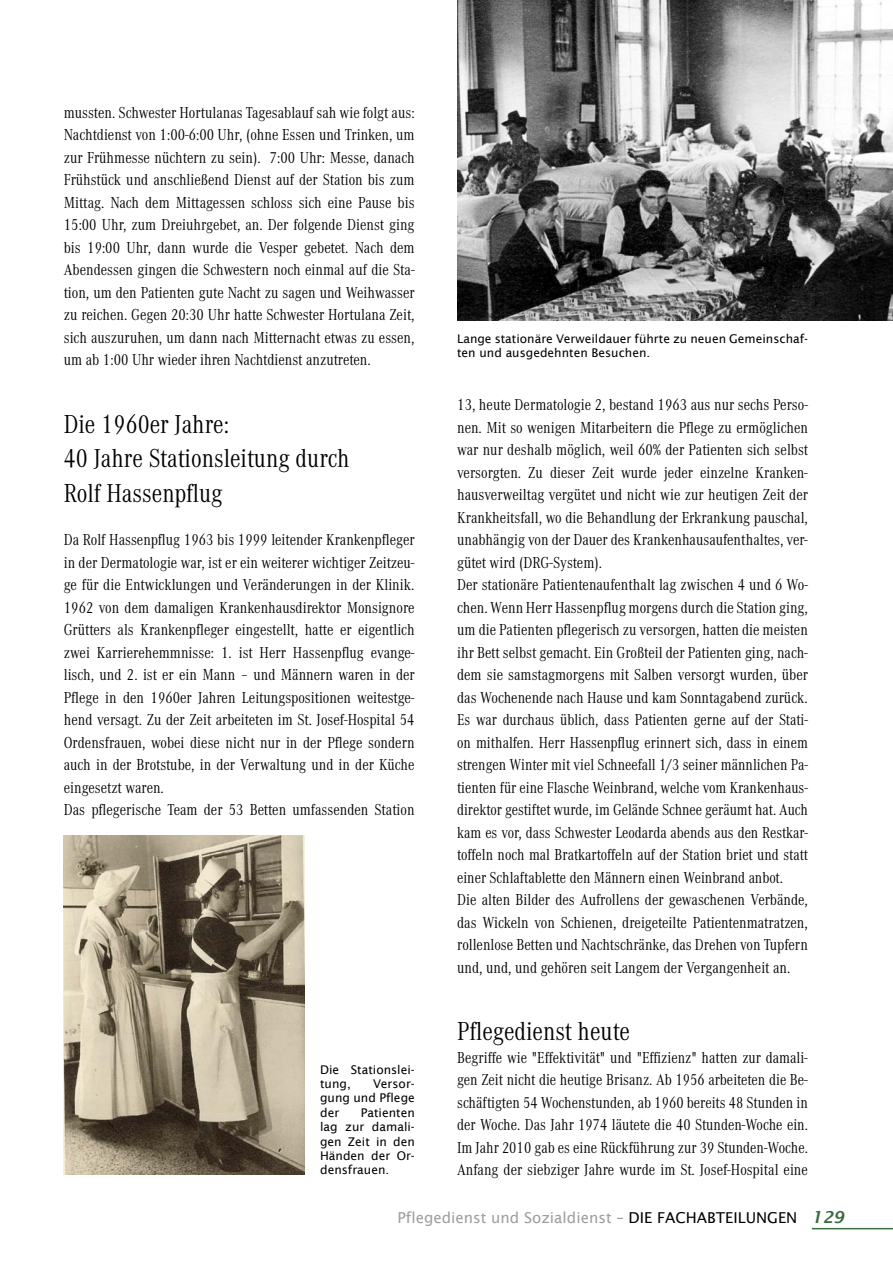
<style>
.page{position:relative;width:893px;height:1263px;background:#fff}
.page>*{position:absolute;margin:0;border:0;box-sizing:border-box;transform-origin:0 0}
.t1{font:300 27px/34.5px "Corporate A Con";color:#000;scale:1.08 1}
.t2{font:300 16.5px/22.5px "Corporate A Con";color:#000;scale:1.08 1}
.t3{font:300 16.5px/22.5px "Corporate A Con";color:#000;text-align:justify;scale:1.07 1}
.t4{font:15px "Lucida Sans";color:#9c9e9f}
.t5{font:12px/14.4px "Lucida Sans";color:#000}
.s1{color:#000}
.s2{font-weight:600;font-style:italic;font-size:16.5px;color:#3a6c3f}
</style>
<div class="page">
<hr style="left:812px;top:1228px;width:81px;height:1px;background:#3a6c3f">
<img style="left:457px;top:0;width:436px;height:320px">
<img style="left:64px;top:836px;width:240px;height:339px">
<p class="t2" style="left:64px;top:101px;width:326px;text-align:justify">mussten. Schwester Hortulanas Tagesablauf sah wie folgt aus:<br>Nachtdienst von 1:00-6:00 Uhr, (ohne Essen und Trinken, um zur Frühmesse nüchtern zu sein). 7:00 Uhr: Messe, danach Frühstück und anschließend Dienst auf der Station bis zum Mittag. Nach dem Mittagessen schloss sich eine Pause bis 15:00 Uhr, zum Dreiuhrgebet, an. Der folgende Dienst ging bis 19:00 Uhr, dann wurde die Vesper gebetet. Nach dem Abendessen gingen die Schwestern noch einmal auf die Sta&shy;tion, um den Patienten gute Nacht zu sagen und Weihwasser zu reichen. Gegen 20:30 Uhr hatte Schwester Hortulana Zeit, sich auszuruhen, um dann nach Mitternacht etwas zu essen, um ab 1:00 Uhr wieder ihren Nachtdienst anzutreten.</p>
<h1 class="t1" style="left:64px;top:407px;width:266px">Die 1960er Jahre:<br>40 Jahre Stationsleitung durch<br>Rolf Hassenpflug</h1>
<p class="t2" style="left:64px;top:529px;width:326px">Da Rolf Hassenpflug 1963 bis 1999 leitender Krankenpfleger in der Dermatologie war, ist er ein weiterer wichtiger Zeitzeu&shy;ge für die Entwicklungen und Veränderungen in der Klinik.<br>1962 von dem damaligen Krankenhausdirektor Monsignore Grütters als Krankenpfleger eingestellt, hatte er eigentlich zwei Karrierehemmnisse: 1. ist Herr Hassenpflug evange&shy;lisch, und 2. ist er ein Mann – und Männern waren in der Pflege in den 1960er Jahren Leitungspositionen weitestge&shy;hend versagt. Zu der Zeit arbeiteten im St. Josef-Hospital 54<br>Ordensfrauen, wobei diese nicht nur in der Pflege sondern auch in der Brotstube, in der Verwaltung und in der Küche eingesetzt waren.<br>Das pflegerische Team der 53 Betten umfassenden Station</p>
<p class="t5" style="left:320px;top:1062px;width:96px">Die Stationslei&shy;tung,</p>
<p class="t5" style="left:320px;top:1076px;width:96px;text-align:justify;text-indent:53px">Versor&shy;gung und Pflege der</p>
<p class="t5" style="left:320px;top:1105px;width:96px;text-align:justify;text-indent:41px">Patienten lag zur damali&shy;gen Zeit in den Händen der Or&shy;densfrauen.</p>
<p class="t5" style="left:457px;top:331px;width:353px">Lange stationäre Verweildauer führte zu neuen Gemeinschaf&shy;ten und ausgedehnten Besuchen.</p>
<p class="t2" style="left:457px;top:394px;width:326px">13, heute Dermatologie 2, bestand 1963 aus nur sechs Perso&shy;nen. Mit so wenigen Mitarbeitern die Pflege zu ermöglichen war nur deshalb möglich, weil 60% der Patienten sich selbst versorgten. Zu dieser Zeit wurde jeder einzelne Kranken&shy;hausverweiltag vergütet und nicht wie zur heutigen Zeit der Krankheitsfall, wo die Behandlung der Erkrankung pauschal, unabhängig von der Dauer des Krankenhausaufenthaltes, ver&shy;gütet wird (DRG-System).<br>Der stationäre Patientenaufenthalt lag zwischen 4 und 6 Wo&shy;chen. Wenn Herr Hassenpflug morgens durch die Station ging, um die Patienten pflegerisch zu versorgen, hatten die meisten ihr Bett selbst gemacht. Ein Großteil der Patienten ging, nach&shy;dem sie samstagmorgens mit Salben versorgt wurden, über das Wochenende nach Hause und kam Sonntagabend zurück.<br>Es war durchaus üblich, dass Patienten gerne auf der Stati&shy;on mithalfen. Herr Hassenpflug erinnert sich, dass in einem strengen Winter mit viel Schneefall 1/3 seiner männlichen Pa&shy;tienten für eine Flasche Weinbrand, welche vom Krankenhaus&shy;direktor gestiftet wurde, im Gelände Schnee geräumt hat. Auch kam es vor, dass Schwester Leodarda abends aus den Restkar&shy;toffeln noch mal Bratkartoffeln auf der Station briet und statt einer Schlaftablette den Männern einen Weinbrand anbot.<br>Die alten Bilder des Aufrollens der gewaschenen Verbände, das Wickeln von Schienen, dreigeteilte Patientenmatratzen, rollenlose Betten und Nachtschränke, das Drehen von Tupfern und, und, und gehören seit Langem der Vergangenheit an.</p>
<h1 class="t1" style="left:457px;top:1015px;width:162px">Pflegedienst heute</h1>
<p class="t3" style="left:457px;top:1046px;width:329px">Begriffe wie "Effektivität" und "Effizienz" hatten zur damali&shy;gen Zeit nicht die heutige Brisanz. Ab 1956 arbeiteten die Be&shy;schäftigten 54 Wochenstunden, ab 1960 bereits 48 Stunden in der Woche. Das Jahr 1974 läutete die 40 Stunden-Woche ein.<br>Im Jahr 2010 gab es eine Rückführung zur 39 Stunden-Woche.<br>Anfang der siebziger Jahre wurde im St. Josef-Hospital eine</p>
<p class="t4" style="left:398px;top:1209px;width:448px">Pflegedienst und Sozialdienst – <span class="s1">DIE FACHABTEILUNGEN</span> <span class="s2">129</span></p>
</div>
